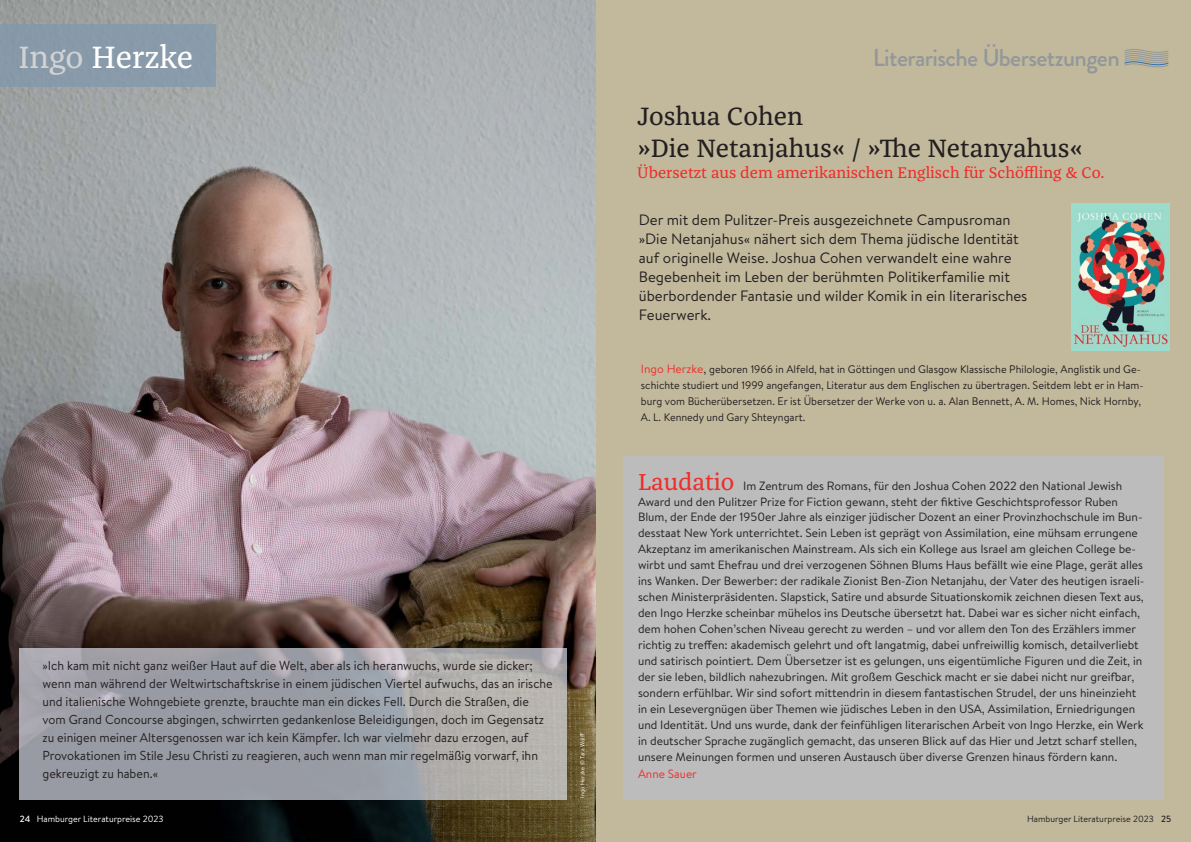
<style>
.page{position:relative;width:1191px;height:842px;background:#c2b99c}
.page>*{position:absolute;margin:0;border:0;box-sizing:border-box;transform-origin:0 0}
.t1{font:32px "Franziska Pro";color:#fff}
.t2{font:26px/31.2px "Franziska Pro";color:#231f20}
.t3{font:500 24.5px "Brandon Grotesque";letter-spacing:-.025em;color:#92979a}
.t4{font:16px "Franziska Pro";color:#ee2e2c}
.t5{font:15px/19px "Brandon Text";color:#231f20}
.t6{font:13px/18px "Brandon Text";color:#231f20;scale:.96 1}
.t7{font:12px/16px "Brandon Text";color:#231f20}
.t8{font:12px "Brandon Text";color:#ee2e2c}
.t9{font:11px/16px "Brandon Text";color:#231f20}
.t10{font:9px "Brandon Text";color:#fff}
.t11{font:9px "Brandon Text";color:#231f20}
._06_Copyright{font:5.8px "Brandon Text";letter-spacing:.025em;color:#fff}
.s1{color:#d1d2d4}
.s2{font-weight:500}
.s3{font-size:12px;color:#ee2e2c}
.s4{font-size:12px}
.s5{font-family:"Franziska Pro";font-size:24px;color:#ee2e2c}
</style>
<div class="page">
<img style="left:0;top:0;width:595px;height:842px">
<div style="left:624px;top:456px;width:540px;height:343px;background:#bcbcbc"></div>
<svg style="left:1124px;top:49px;width:44px;height:19px"></svg>
<div style="left:0;top:24px;width:215px;height:62px;background:#889aaa"></div>
<svg style="left:20px;top:648px;width:547px;height:151px;background:#a2a3a8"></svg>
<img style="left:1071px;top:204px;width:99px;height:146px">
<p class="t1" style="left:18px;top:37px;width:176px"><span class="s1">Ingo</span> Herzke</p>
<p class="t6" style="left:43px;top:656px;width:533px">»Ich kam mit nicht ganz weißer Haut auf die Welt, aber als ich heranwuchs, wurde sie dicker; wenn man während der Weltwirtschaftskrise in einem jüdischen Viertel aufwuchs, das an irische und italienische Wohngebiete grenzte, brauchte man ein dickes Fell. Durch die Straßen, die vom Grand Concourse abgingen, schwirrten gedankenlose Beleidigungen, doch im Gegensatz zu einigen meiner Altersgenossen war ich kein Kämpfer. Ich war vielmehr dazu erzogen, auf Provokationen im Stile Jesu Christi zu reagieren, auch wenn man mir regelmäßig vorwarf, ihn gekreuzigt zu haben.«</p>
<p class="t10" style="left:20px;top:813px;width:145px"><span class="s2">24</span> Hamburger Literaturpreise 2023</p>
<p class="_06_Copyright" style="left:578px;top:798px;width:67px;rotate:-90deg">Ingo Herzke © Tara Wolff</p>
<p class="t3" style="left:872px;top:40px;width:249px">Literarische Übersetzungen</p>
<p class="t2" style="left:637px;top:101px;width:447px">Joshua Cohen<br>»Die Netanjahus« / »The Netanyahus«</p>
<p class="t4" style="left:637px;top:162px;width:468px">Übersetzt aus dem amerikanischen Englisch für Schöffling &amp; Co.</p>
<p class="t5" style="left:639px;top:210px;width:390px">Der mit dem Pulitzer-Preis ausgezeichnete Campusroman »Die Netanjahus« nä hert sich dem Thema jüdische Identität auf originelle Weise. Joshua Cohen verwandelt eine wahre Begebenheit im Leben der berü hmten Politikerfamilie mit<br>ü berbordender Fantasie und wilder Komik in ein literarisches Feuerwerk.</p>
<p class="t9" style="left:641px;top:361px;width:504px"><span class="s3">Ingo Herzke</span><span class="s4">,</span> geboren 1966 in Alfeld, hat in Göttingen und Glasgow Klassische Philologie, Anglistik und Ge&shy;schichte studiert und 1999 angefangen, Literatur aus dem Englischen zu übertragen. Seitdem lebt er in Ham&shy;burg vom Bücherübersetzen. Er ist Übersetzer der Werke von u. a. Alan Bennett, A. M. Homes, Nick Hornby, A. L. Kennedy und Gary Shteyngart.</p>
<p class="t7" style="left:638px;top:477px;width:508px"><span class="s5">Laudatio</span> Im Zentrum des Romans, für den Joshua Cohen 2022 den National Jewish Award und den Pulitzer Prize for Fiction gewann, steht der fiktive Geschichtsprofessor Ruben Blum, der Ende der 1950er Jahre als einziger jüdischer Dozent an einer Provinzhochschule im Bun&shy;desstaat New York unterrichtet. Sein Leben ist geprägt von Assimilation, eine mühsam errungene Akzeptanz im amerikanischen Mainstream. Als sich ein Kollege aus Israel am gleichen College be&shy;wirbt und samt Ehefrau und drei verzogenen Söhnen Blums Haus befällt wie eine Plage, gerät alles ins Wanken. Der Bewerber: der radikale Zionist Ben-Zion Netanjahu, der Vater des heutigen israeli&shy;schen Ministerpräsidenten. Slapstick, Satire und absurde Situationskomik zeichnen diesen Text aus, den Ingo Herzke scheinbar mühelos ins Deutsche übersetzt hat. Dabei war es sicher nicht einfach, dem hohen Cohen’schen Niveau gerecht zu werden – und vor allem den Ton des Erzählers immer richtig zu treffen: akademisch gelehrt und oft langatmig, dabei unfreiwillig komisch, detailverliebt und satirisch pointiert. Dem Übersetzer ist es gelungen, uns eigentümliche Figuren und die Zeit, in der sie leben, bildlich nahezubringen. Mit großem Geschick macht er sie dabei nicht nur greifbar, sondern erfühlbar. Wir sind sofort mittendrin in diesem fantastischen Strudel, der uns hineinzieht in ein Lesevergnügen über Themen wie jüdisches Leben in den USA, Assimilation, Erniedrigungen und Identität. Und uns wurde, dank der feinfühligen literarischen Arbeit von Ingo Herzke, ein Werk in deutscher Sprache zugänglich gemacht, das unseren Blick auf das Hier und Jetzt scharf stellen, unsere Meinungen formen und unseren Austausch über diverse Grenzen hinaus fördern kann.</p>
<p class="t8" style="left:638px;top:765px;width:60px">Anne Sauer</p>
<p class="t11" style="left:1027px;top:813px;width:145px">Hamburger Literaturpreise 2023 <span class="s2">25</span></p>
</div>
